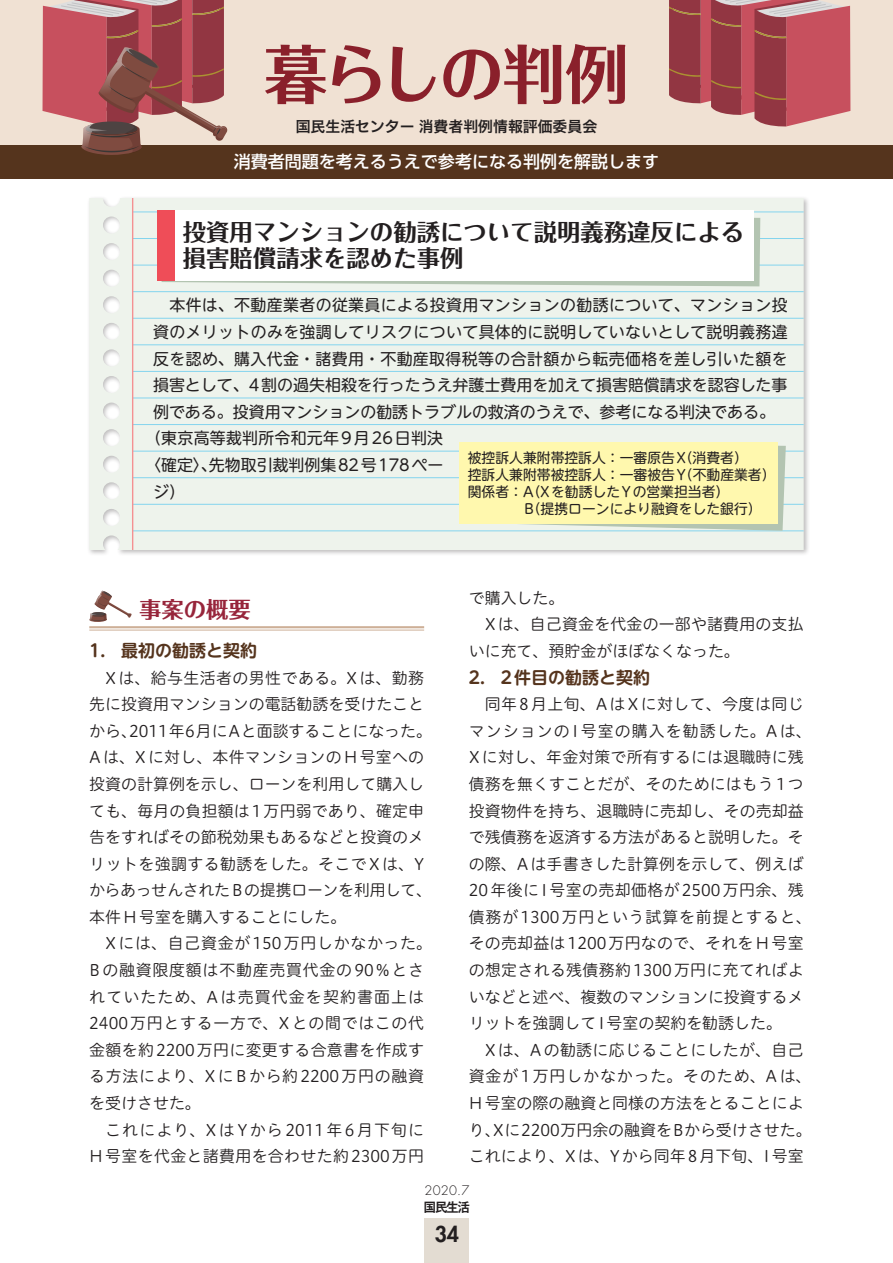
<style>
.page{position:relative;width:893px;height:1263px;background:#fff}
.page>*{position:absolute;margin:0;border:0;box-sizing:border-box;transform-origin:0 0}
.t1{font:700 63.75px "Folk Pro";letter-spacing:-.055em;color:#8a202b}
.t2{font:700 23.4px/26.5px "Folk Pro";color:#231f20}
.t3{font:700 22.35px "Folk Pro";color:#97253b}
.t4{font:800 21.3px "Futura Std";color:#231f20}
.t5{font:500 16.95px "UD Shin Go Pro";color:#fff}
.t6{font:700 16.95px "UD Shin M Go Pro De";color:#55341d}
.t7{font:15.9px/26.5px "Hiragino UD Sans R Std N W3";letter-spacing:.01em;color:#231f20}
.t8{font:15.9px "UD Shin M Go Pro";letter-spacing:.02em;color:#231f20}
.t9{font:15.9px/26.5px "Hiragino UD Sans R Std N W3";letter-spacing:.045em;color:#231f20}
.t10{font:15.9px "UD Shin M Go Pro";color:#231f20}
.t11{font:14.85px "Hiragino UD Sans F Std W6";color:#231f20}
.t12{font:13.8px/17px "UD Shin M Go Pro";color:#231f20}
.t13{font:300 12.75px "Futura Std";color:#231f20}
.t14{font:700 12.75px "Gothic MB101 Pro De";color:#231f20;scale:.95 1}
</style>
<div class="page">
<div style="left:0;top:0;width:893px;height:179px;background:#f0e1d3"></div>
<div style="left:0;top:145px;width:893px;height:34px;background:#55341d"></div>
<svg style="left:669px;top:0;width:181px;height:127px;background:#b55a62"></svg>
<svg style="left:43px;top:0;width:185px;height:155px"></svg>
<div style="left:425px;top:1218px;width:44px;height:45px;background:#e3dcd2"></div>
<svg style="left:89px;top:590px;width:43px;height:32px"></svg>
<hr style="left:89px;top:626px;width:335px;height:2px;background:#cdaf97">
<hr style="left:89px;top:630px;width:335px;height:1px;background:#cdaf97">
<div style="left:87px;top:196px;width:723px;height:360px;background:#231f20;opacity:.3"></div>
<div style="left:89px;top:198px;width:715px;height:352px;background:#eef3ec"></div>
<hr style="left:133px;top:211px;width:671px;height:1px;background:#84d4ee">
<hr style="left:133px;top:238px;width:671px;height:1px;background:#84d4ee">
<hr style="left:133px;top:265px;width:671px;height:1px;background:#84d4ee">
<hr style="left:133px;top:291px;width:671px;height:1px;background:#84d4ee">
<hr style="left:133px;top:318px;width:671px;height:1px;background:#84d4ee">
<hr style="left:133px;top:344px;width:671px;height:1px;background:#84d4ee">
<hr style="left:133px;top:371px;width:671px;height:1px;background:#84d4ee">
<hr style="left:133px;top:397px;width:671px;height:1px;background:#84d4ee">
<hr style="left:133px;top:424px;width:671px;height:1px;background:#84d4ee">
<hr style="left:133px;top:451px;width:671px;height:1px;background:#84d4ee">
<hr style="left:133px;top:477px;width:671px;height:1px;background:#84d4ee">
<hr style="left:133px;top:504px;width:671px;height:1px;background:#84d4ee">
<hr style="left:133px;top:530px;width:671px;height:1px;background:#84d4ee">
<hr style="left:132px;top:198px;width:1px;height:352px;background:#f49092">
<svg style="left:459px;top:442px;width:327px;height:89px;background:#cadad0"></svg>
<div style="left:459px;top:442px;width:319px;height:82px;background:#fff8ae"></div>
<svg style="left:161px;top:215px;width:599px;height:71px;background:#ced9cc"></svg>
<div style="left:157px;top:210px;width:597px;height:70px;background:#fff"></div>
<div style="left:157px;top:210px;width:17px;height:70px;background:#ef4d58"></div>
<h1 class="t1" style="left:264px;top:20px;width:367px">暮らしの判例</h1>
<p class="t11" style="left:296px;top:115px;width:303px">国民生活センター 消費者判例情報評価委員会</p>
<p class="t5" style="left:234px;top:148px;width:427px">消費者問題を考えるうえで参考になる判例を解説します</p>
<h2 class="t2" style="left:183px;top:215px;width:563px">投資用マンションの勧誘について説明義務違反による損害賠償請求を認めた事例</h2>
<p class="t8" style="left:153px;top:293px;width:636px">　本件は、不動産業者の従業員による投資用マンションの勧誘について、マンション投</p>
<p class="t8" style="left:153px;top:319px;width:636px">資のメリットのみを強調してリスクについて具体的に説明していないとして説明義務違</p>
<p class="t8" style="left:153px;top:346px;width:636px">反を認め、購入代金・諸費用・不動産取得税等の合計額から転売価格を差し引いた額を</p>
<p class="t10" style="left:153px;top:372px;width:636px">損害として、4割の過失相殺を行ったうえ弁護士費用を加えて損害賠償請求を認容した事</p>
<p class="t10" style="left:153px;top:399px;width:623px">例である。投資用マンションの勧誘トラブルの救済のうえで、参考になる判決である。</p>
<p class="t8" style="left:145px;top:425px;width:300px">（東京高等裁判所令和元年9月26日判決</p>
<p class="t10" style="left:145px;top:452px;width:300px">〈確定〉、先物取引裁判例集82号178ペー</p>
<p class="t8" style="left:153px;top:479px;width:33px">ジ）</p>
<p class="t12" style="left:468px;top:448px;width:309px">被控訴人兼附帯控訴人：一審原告X（消費者）<br>控訴人兼附帯被控訴人：一審被告Y（不動産業者）関係者：A（Xを勧誘したYの営業担当者）<br>　　　　B（提携ローンにより融資をした銀行）</p>
<h3 class="t3" style="left:139px;top:591px;width:113px">事案の概要</h3>
<p class="t6" style="left:89px;top:637px;width:169px">1. 最初の勧誘と契約</p>
<p class="t7" style="left:89px;top:663px;width:345px;text-indent:16px">Xは、給与生活者の男性である。Xは、勤務先に投資用マンションの電話勧誘を受けたことから、2011年6月にAと面談することになった。<br>Aは、Xに対し、本件マンションのH号室への投資の計算例を示し、ローンを利用して購入しても、毎月の負担額は1万円弱であり、確定申告をすればその節税効果もあるなどと投資のメリットを強調する勧誘をした。そこでXは、YからあっせんされたBの提携ローンを利用して、本件H号室を購入することにした。</p>
<p class="t9" style="left:89px;top:929px;width:344px;text-indent:16px">Xには、自己資金が150万円しかなかった。<br>Bの融資限度額は不動産売買代金の90％とされていたため、Aは売買代金を契約書面上は<br>2400万円とする一方で、Xとの間ではこの代金額を約2200万円に変更する合意書を作成する方法により、XにBから約2200万円の融資を受けさせた。</p>
<p class="t7" style="left:89px;top:1115px;width:336px;text-align:right">これにより、XはYから2011年6月下旬に<br>H号室を代金と諸費用を合わせた約2300万円</p>
<p class="t7" style="left:469px;top:584px;width:97px">で購入した。</p>
<p class="t7" style="left:485px;top:610px;width:320px">Xは、自己資金を代金の一部や諸費用の支払</p>
<p class="t7" style="left:469px;top:637px;width:273px">いに充て、預貯金がほぼなくなった。</p>
<p class="t6" style="left:469px;top:664px;width:183px">2. 2件目の勧誘と契約</p>
<p class="t7" style="left:469px;top:690px;width:344px;text-indent:16px">同年8月上旬、AはXに対して、今度は同じマンションのI号室の購入を勧誘した。Aは、<br>Xに対し、年金対策で所有するには退職時に残債務を無くすことだが、そのためにはもう1つ投資物件を持ち、退職時に売却し、その売却益で残債務を返済する方法があると説明した。その際、Aは手書きした計算例を示して、例えば<br>20年後に I号室の売却価格が 2500万円余、残債務が1300万円という試算を前提とすると、その売却益は1200万円なので、それをH号室の想定される残債務約1300万円に充てればよいなどと述べ、複数のマンションに投資するメリットを強調してI号室の契約を勧誘した。</p>
<p class="t7" style="left:469px;top:1035px;width:344px;text-align:center">X は、A の勧誘に応じることにしたが、自己<br>資金が1万円しかなかった。そのため、Aは、<br>H号室の際の融資と同様の方法をとることにより、Xに2200万円余の融資をBから受けさせた。これにより、Xは、Yから同年8月下旬、I号室</p>
<p class="t13" style="left:424px;top:1182px;width:46px">2020.7</p>
<p class="t14" style="left:424px;top:1196px;width:50px">国民生活</p>
<h3 class="t4" style="left:435px;top:1221px;width:26px">34</h3>
</div>
